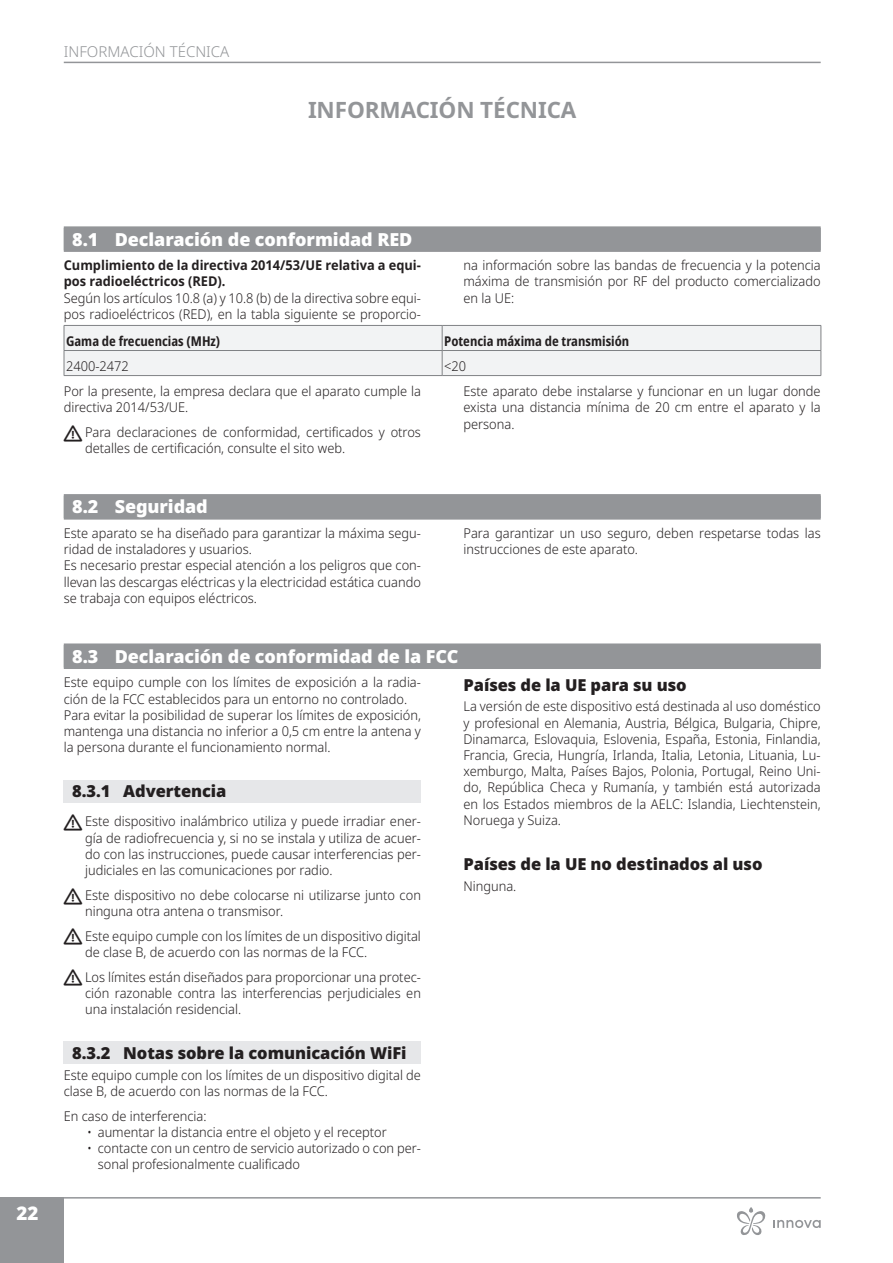
<style>
.page{position:relative;width:893px;height:1263px;background:#fff}
.page>*{position:absolute;margin:0;border:0;box-sizing:border-box;transform-origin:0 0}
.t1{font:700 22.5px "Noto Sans";letter-spacing:-.005em;color:#939598}
.t2{font:900 18.75px "Noto Sans";color:#fff}
.t3{font:900 18px "Noto Sans";letter-spacing:-.005em;color:#fff}
.t4{font:900 16.5px "Noto Sans";letter-spacing:-.005em;color:#231f20}
.t5{font:300 15px "Noto Sans";color:#939598}
.t6{font:300 13.5px/16.2px "Noto Sans";color:#231f20;scale:.95 1}
.t7{font:700 13.5px/16.2px "Noto Sans";color:#231f20;scale:.95 1}
.t8{font:700 condensed 13.5px "Noto Sans";color:#231f20}
</style>
<div class="page">
<hr style="left:64px;top:1197px;width:757px;height:1px;background:#939598">
<div style="left:0;top:1197px;width:64px;height:66px;background:#939598"></div>
<hr style="left:64px;top:62px;width:757px;height:1px;background:#939598">
<div style="left:64px;top:228px;width:757px;height:24px;background:#939598"></div>
<div style="left:64px;top:226px;width:757px;height:24px;background:#939598"></div>
<div style="left:64px;top:325px;width:758px;height:51px;background:#f2f3f4"></div>
<hr style="left:64px;top:375px;width:378px;height:1px;background:#808285">
<hr style="left:442px;top:375px;width:379px;height:1px;background:#808285">
<div style="left:64px;top:496px;width:757px;height:24px;background:#939598"></div>
<div style="left:64px;top:494px;width:757px;height:24px;background:#939598"></div>
<div style="left:64px;top:645px;width:757px;height:24px;background:#939598"></div>
<div style="left:64px;top:643px;width:757px;height:24px;background:#939598"></div>
<div style="left:64px;top:780px;width:357px;height:22px;background:#e6e7e9"></div>
<div style="left:64px;top:1042px;width:357px;height:22px;background:#e6e7e9"></div>
<svg style="left:773px;top:1220px;width:48px;height:8px"></svg>
<svg style="left:737px;top:1207px;width:29px;height:28px"></svg>
<p class="t5" style="left:64px;top:41px;width:26px">Informaci</p>
<p class="t5" style="left:143px;top:41px;width:72px">ón técnica</p>
<h1 class="t1" style="left:308px;top:94px;width:270px">INFORMACIÓN TÉCNICA</h1>
<h2 class="t2" style="left:17px;top:1199px;width:23px">22</h2>
<h3 class="t3" style="left:72px;top:225px;width:342px">8.1 Declaración de conformidad RED</h3>
<p class="t7" style="left:64px;top:258px;width:377px">Cumplimiento de la directiva 2014/53/UE relativa a equi&shy;pos radioeléctricos (RED).</p>
<p class="t6" style="left:64px;top:290px;width:377px">Según los artículos 10.8 (a) y 10.8 (b) de la directiva sobre equi&shy;pos radioeléctricos (RED), en la tabla siguiente se proporcio-</p>
<p class="t6" style="left:463px;top:258px;width:378px;text-align:justify">na información sobre las bandas de frecuencia y la potencia máxima de transmisión por RF del producto comercializado en la UE:</p>
<p class="t8" style="left:66px;top:332px;width:156px">Gama de frecuencias (MHz)</p>
<p class="t8" style="left:444px;top:332px;width:186px">Potencia máxima de transmisión</p>
<p class="t6" style="left:66px;top:359px;width:68px">2400-2472</p>
<p class="t6" style="left:444px;top:359px;width:25px">&lt;20</p>
<p class="t6" style="left:64px;top:384px;width:377px">Por la presente, la empresa declara que el aparato cumple la directiva 2014/53/UE.</p>
<p class="t6" style="left:85px;top:424px;width:355px">Para declaraciones de conformidad, certificados y otros detalles de certificación, consulte el sito web.</p>
<p class="t6" style="left:463px;top:384px;width:377px;text-align:justify">Este aparato debe instalarse y funcionar en un lugar donde exista una distancia mínima de 20 cm entre el aparato y la persona.</p>
<h3 class="t3" style="left:72px;top:493px;width:137px">8.2 Seguridad</h3>
<p class="t6" style="left:64px;top:525px;width:377px">Este aparato se ha diseñado para garantizar la máxima segu&shy;ridad de instaladores y usuarios.<br>Es necesario prestar especial atención a los peligros que con&shy;llevan las descargas eléctricas y la electricidad estática cuando se trabaja con equipos eléctricos.</p>
<p class="t6" style="left:463px;top:525px;width:377px">Para garantizar un uso seguro, deben respetarse todas las instrucciones de este aparato.</p>
<h3 class="t3" style="left:72px;top:642px;width:388px">8.3 Declaración de conformidad de la FCC</h3>
<p class="t6" style="left:64px;top:675px;width:377px">Este equipo cumple con los límites de exposición a la radia&shy;ción de la FCC establecidos para un entorno no controlado.<br>Para evitar la posibilidad de superar los límites de exposición, mantenga una distancia no inferior a 0,5 cm entre la antena y la persona durante el funcionamiento normal.</p>
<p class="t4" style="left:72px;top:779px;width:156px">8.3.1 Advertencia</p>
<p class="t6" style="left:85px;top:814px;width:355px;text-align:justify">Este dispositivo inalámbrico utiliza y puede irradiar ener&shy;gía de radiofrecuencia y, si no se instala y utiliza de acuer&shy;do con las instrucciones, puede causar interferencias per&shy;judiciales en las comunicaciones por radio.</p>
<p class="t6" style="left:85px;top:887px;width:355px">Este dispositivo no debe colocarse ni utilizarse junto con ninguna otra antena o transmisor.</p>
<p class="t6" style="left:85px;top:928px;width:355px">Este equipo cumple con los límites de un dispositivo digital de clase B, de acuerdo con las normas de la FCC.</p>
<p class="t6" style="left:85px;top:969px;width:355px;text-align:justify">Los límites están diseñados para proporcionar una protec&shy;ción razonable contra las interferencias perjudiciales en una instalación residencial.</p>
<p class="t4" style="left:72px;top:1041px;width:336px">8.3.2 Notas sobre la comunicación WiFi</p>
<p class="t6" style="left:64px;top:1067px;width:377px">Este equipo cumple con los límites de un dispositivo digital de clase B, de acuerdo con las normas de la FCC.</p>
<p class="t6" style="left:64px;top:1108px;width:152px">En caso de interferencia:</p>
<p class="t6" style="left:87px;top:1124px;width:317px">• aumentar la distancia entre el objeto y el receptor</p>
<p class="t6" style="left:98px;top:1140px;width:342px;text-indent:-11px">• contacte con un centro de servicio autorizado o con per&shy;sonal profesionalmente cualificado</p>
<p class="t4" style="left:463px;top:672px;width:225px">Países de la UE para su uso</p>
<p class="t6" style="left:463px;top:699px;width:377px;text-align:justify">La versión de este dispositivo está destinada al uso doméstico y profesional en Alemania, Austria, Bélgica, Bulgaria, Chipre, Dinamarca, Eslovaquia, Eslovenia, España, Estonia, Finlandia, Francia, Grecia, Hungría, Irlanda, Italia, Letonia, Lituania, Lu&shy;xemburgo, Malta, Países Bajos, Polonia, Portugal, Reino Uni&shy;do, República Checa y Rumanía, y también está autorizada en los Estados miembros de la AELC: Islandia, Liechtenstein, Noruega y Suiza.</p>
<p class="t4" style="left:463px;top:851px;width:300px">Países de la UE no destinados al uso</p>
<p class="t6" style="left:463px;top:878px;width:57px">Ninguna.</p>
</div>
